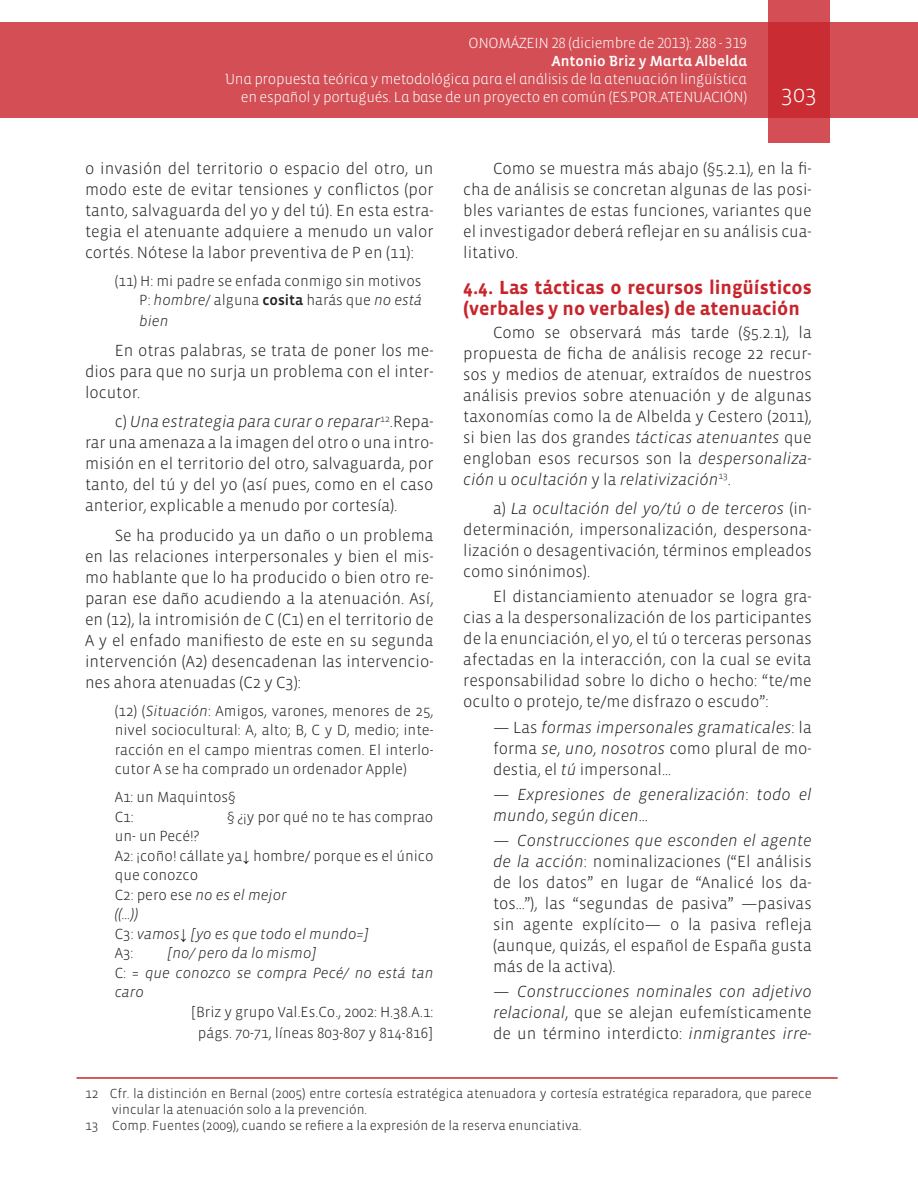
<style>
.page{position:relative;width:918px;height:1188px;background:#fff}
.page>*{position:absolute;margin:0;border:0;box-sizing:border-box;transform-origin:0 0}
.t1{font:300 24px "Vista Sans";color:#fff}
.Títulos{font:700 19.5px/21px "Vista Sans";color:#c8242b}
.Textos{font:300 16.5px/21px "Vista Sans";color:#231f20;text-align:justify}
.Textos-2{font:italic 300 16.5px/21px "Vista Sans";color:#231f20}
.Textos-3{font:300 15px/19.5px "Vista Sans";color:#231f20;text-align:justify}
.t2{font:300 15px/18px "Vista Sans Alt";letter-spacing:-.02em;color:#fff;text-align:right}
.Textos-4{font:italic 300 15px/19.5px "Vista Sans";color:#231f20}
.t3{font:15px "Vista Sans Alt Med";color:#fff}
.Textos_figuras{font:300 13.5px "Vista Sans";color:#231f20}
.s1{font-style:italic}
.s2{font-family:"Vista Sans Med";font-weight:400}
.s3{font-family:"Arial";font-weight:400}
.s4{font-style:normal}
.s5{font-family:"Arial";font-weight:400;font-style:normal}
</style>
<div class="page">
<div style="left:0;top:23px;width:918px;height:95px;background:#d34f55"></div>
<svg style="left:768px;top:0;width:62px;height:143px;background:#cc373e"></svg>
<hr style="left:77px;top:1077px;width:761px;height:2px;background:#c8242b">
<p class="t2" style="left:469px;top:35px;width:280px">ONOMÁZEIN 28 (diciembre de 2013): 288 - 319</p>
<p class="t3" style="left:552px;top:54px;width:197px">Antonio Briz y Marta Albelda</p>
<p class="t2" style="left:225px;top:71px;width:524px">Una propuesta teórica y metodológica para el análisis de la atenuación lingüística en español y portugués. La base de un proyecto en común (ES.POR.ATENUACIÓN)</p>
<h1 class="t1" style="left:781px;top:82px;width:37px">303</h1>
<p class="Textos" style="left:85px;top:158px;width:350px">o invasión del territorio o espacio del otro, un modo este de evitar tensiones y conflictos (por tanto, salvaguarda del yo y del tú). En esta estra&shy;tegia el atenuante adquiere a menudo un valor cortés. Nótese la labor preventiva de P en (11):</p>
<p class="Textos-3" style="left:115px;top:271px;width:308px">(11) H: mi padre se enfada conmigo sin motivos</p>
<p class="Textos-3" style="left:139px;top:291px;width:284px">P: <span class="s1">hombre</span>/ alguna <span class="s2">cosita</span> harás que <span class="s1">no está</span></p>
<p class="Textos-4" style="left:139px;top:312px;width:31px">bien</p>
<p class="Textos" style="left:85px;top:340px;width:350px;text-indent:30px">En otras palabras, se trata de poner los me&shy;dios para que no surja un problema con el inter&shy;locutor.</p>
<p class="Textos" style="left:85px;top:412px;width:350px;text-indent:30px">c) <span class="s1">Una estrategia para curar o reparar</span><sup>12</sup>.Repa&shy;rar una amenaza a la imagen del otro o una intro&shy;misión en el territorio del otro, salvaguarda, por tanto, del tú y del yo (así pues, como en el caso anterior, explicable a menudo por cortesía).</p>
<p class="Textos" style="left:85px;top:525px;width:350px;text-indent:30px">Se ha producido ya un daño o un problema en las relaciones interpersonales y bien el mis&shy;mo hablante que lo ha producido o bien otro re&shy;paran ese daño acudiendo a la atenuación. Así, en (12), la intromisión de C (C1) en el territorio de A y el enfado manifiesto de este en su segunda intervención (A2) desencadenan las intervencio&shy;nes ahora atenuadas (C2 y C3):</p>
<p class="Textos-3" style="left:115px;top:701px;width:320px">(12) (<span class="s1">Situación</span>: Amigos, varones, menores de 25, nivel sociocultural: A, alto; B, C y D, medio; inte&shy;racción en el campo mientras comen. El interlo&shy;cutor A se ha comprado un ordenador Apple)</p>
<p class="Textos-3" style="left:115px;top:788px;width:122px">A1: un Maquintos§</p>
<p class="Textos-3" style="left:115px;top:807px;width:20px">C1:</p>
<p class="Textos-3" style="left:227px;top:807px;width:208px">§ ¿¡y por qué no te has comprao</p>
<p class="Textos-3" style="left:115px;top:827px;width:86px">un- un Pecé!?</p>
<p class="Textos-3" style="left:115px;top:846px;width:320px">A2: ¡coño! cállate ya<span class="s3">↓</span> hombre/ porque es el único que conozco</p>
<p class="Textos-4" style="left:115px;top:885px;width:173px"><span class="s4">C2: pero ese</span> no es el mejor</p>
<p class="Textos-4" style="left:115px;top:905px;width:25px">((…))</p>
<p class="Textos-4" style="left:115px;top:924px;width:256px"><span class="s4">C3:</span> vamos<span class="s5">↓</span> [yo es que todo el mundo=]</p>
<p class="Textos-3" style="left:115px;top:944px;width:20px">A3:</p>
<p class="Textos-4" style="left:167px;top:944px;width:151px">[no/ pero da lo mismo]</p>
<p class="Textos-4" style="left:115px;top:963px;width:320px"><span class="s4">C: =</span> que conozco se compra Pecé/ no está tan caro</p>
<p class="Textos-3" style="left:191px;top:1002px;width:244px;line-height:21px;text-align:center">[Briz y grupo Val.Es.Co., 2002: H.38.A.1: págs. 70-71, líneas 803-807 y 814-816]</p>
<p class="Textos" style="left:463px;top:158px;width:350px;text-indent:30px">Como se muestra más abajo (§5.2.1), en la fi&shy;cha de análisis se concretan algunas de las posi&shy;bles variantes de estas funciones, variantes que el investigador deberá reflejar en su análisis cua&shy;litativo.</p>
<p class="Títulos" style="left:463px;top:277px;width:350px">4.4. Las tácticas o recursos lingüísticos (verbales y no verbales) de atenuación</p>
<p class="Textos" style="left:463px;top:322px;width:350px;text-indent:30px">Como se observará más tarde (§5.2.1), la propuesta de ficha de análisis recoge 22 recur&shy;sos y medios de atenuar, extraídos de nuestros análisis previos sobre atenuación y de algunas taxonomías como la de Albelda y Cestero (2011), si bien las dos grandes <span class="s1">tácticas atenuantes</span> que engloban esos recursos son la <span class="s1">despersonaliza&shy;ción</span> u <span class="s1">ocultación</span> y la <span class="s1">relativización</span><sup>13</sup>.</p>
<p class="Textos" style="left:463px;top:498px;width:350px;text-indent:30px">a) <span class="s1">La ocultación del yo/tú o de terceros</span> (in&shy;determinación, impersonalización, despersona&shy;lización o desagentivación, términos empleados como sinónimos).</p>
<p class="Textos" style="left:463px;top:587px;width:350px;text-indent:30px">El distanciamiento atenuador se logra gra&shy;cias a la despersonalización de los participantes de la enunciación, el yo, el tú o terceras personas afectadas en la interacción, con la cual se evita responsabilidad sobre lo dicho o hecho: “te/me oculto o protejo, te/me disfrazo o escudo”:</p>
<p class="Textos" style="left:493px;top:717px;width:320px">— Las <span class="s1">formas impersonales gramaticales</span>: la forma <span class="s1">se</span>, <span class="s1">uno</span>, <span class="s1">nosotros</span> como plural de mo&shy;destia, el <span class="s1">tú</span> impersonal…</p>
<p class="Textos-2" style="left:493px;top:784px;width:320px"><span class="s4">—</span> Expresiones de generalización<span class="s4">:</span> todo el mundo<span class="s4">,</span> según dicen<span class="s4">…</span></p>
<p class="Textos" style="left:493px;top:830px;width:320px">— <span class="s1">Construcciones que esconden el agente de la acción</span>: nominalizaciones (“El análisis de los datos” en lugar de “Analicé los da&shy;tos…”), las “segundas de pasiva” —pasivas sin agente explícito— o la pasiva refleja (aunque, quizás, el español de España gusta más de la activa).</p>
<p class="Textos-2" style="left:493px;top:982px;width:320px;text-align:justify"><span class="s4">—</span> Construcciones nominales con adjetivo relacional<span class="s4">, que se alejan eufemísticamente de un término interdicto:</span> inmigrantes irre-</p>
<p class="Textos_figuras" style="left:85px;top:1087px;width:728px">12 Cfr. la distinción en Bernal (2005) entre cortesía estratégica atenuadora y cortesía estratégica reparadora, que parece</p>
<p class="Textos_figuras" style="left:112px;top:1103px;width:257px">vincular la atenuación solo a la prevención.</p>
<p class="Textos_figuras" style="left:85px;top:1119px;width:498px">13 Comp. Fuentes (2009), cuando se refiere a la expresión de la reserva enunciativa.</p>
</div>
